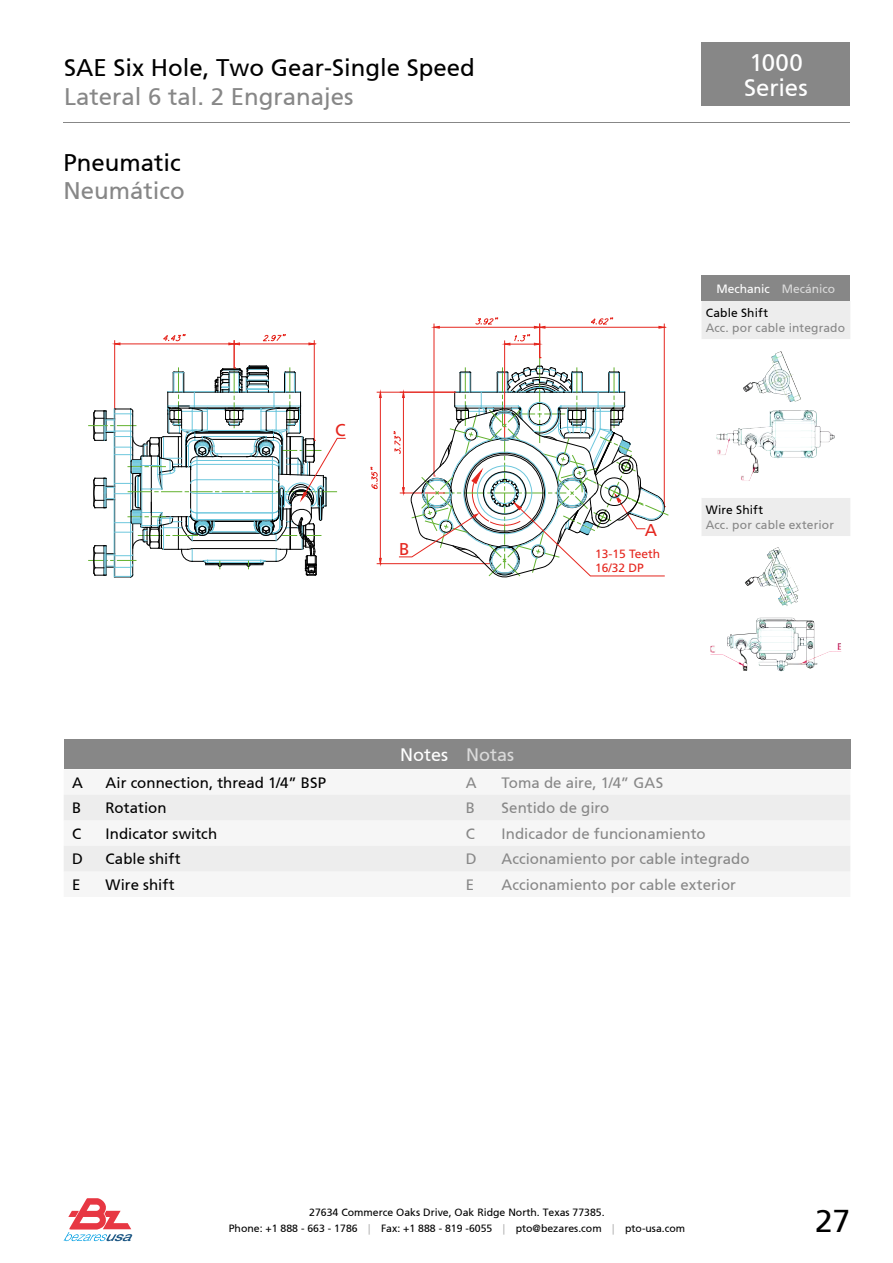
<style>
.page{position:relative;width:893px;height:1263px;background:#fff}
.page>*{position:absolute;margin:0;border:0;box-sizing:border-box;transform-origin:0 0}
.t1{font:31.5px "Frutiger 55 Roman";color:#000}
.t2{font:24px "Frutiger 55 Roman";color:#000}
.t3{font:24px "Frutiger 55 Roman";color:#878787}
.t4{font:24px "Frutiger 55 Roman";color:#fff}
.t5{font:18px "Frutiger 55 Roman";color:#fff}
.t6{font:17.1px "Frutiger";color:#e5261e}
.t7{font:15px "Frutiger 55 Roman";color:#878787}
.t8{font:15px "Frutiger 55 Roman";color:#000}
.t9{font:12px "Frutiger 55 Roman";letter-spacing:.01em;color:#878787}
.t10{font:12px/24.8px "Frutiger 55 Roman";letter-spacing:.005em;color:#000}
.t11{font:12px/14.4px "Frutiger";color:#e5261e}
.t12{font:10.5px/16.5px "Frutiger 55 Roman";color:#000;text-align:center}
.s1{color:#dadada}
.s2{color:#fff}
.s3{color:#b2b2b2}
</style>
<div class="page">
<svg style="left:64px;top:1198px;width:69px;height:43px"></svg>
<div style="left:701px;top:42px;width:149px;height:64px;background:#878787"></div>
<hr style="left:64px;top:122px;width:786px;height:1px;background:#878787">
<hr style="left:377px;top:392px;width:75px;height:1px;background:#e5261e">
<hr style="left:377px;top:563px;width:113px;height:1px;background:#e5261e">
<hr style="left:380px;top:398px;width:1px;height:160px;background:#e5261e">
<svg style="left:379px;top:389px;width:3px;height:9px"></svg>
<svg style="left:370px;top:466px;width:8px;height:24px"></svg>
<svg style="left:379px;top:558px;width:3px;height:9px"></svg>
<svg style="left:89px;top:334px;width:257px;height:244px"></svg>
<svg style="left:393px;top:317px;width:276px;height:261px"></svg>
<div style="left:64px;top:739px;width:786px;height:30px;background:#878787"></div>
<div style="left:64px;top:794px;width:786px;height:78px;background:#f3f3f3"></div>
<svg style="left:64px;top:795px;width:786px;height:76px;fill:#ededed"></svg>
<div style="left:701px;top:276px;width:149px;height:25px;background:#878787"></div>
<svg style="left:744px;top:582px;width:98px;height:90px"></svg>
<svg style="left:702px;top:301px;width:148px;height:235px"></svg>
<svg style="left:730px;top:633px;width:21px;height:3px"></svg>
<img style="left:751px;top:427px;width:21px;height:49px">
<img style="left:716px;top:428px;width:35px;height:53px">
<img style="left:801px;top:410px;width:33px;height:48px">
<img style="left:745px;top:547px;width:54px;height:39px">
<img style="left:751px;top:632px;width:26px;height:38px">
<img style="left:710px;top:636px;width:41px;height:35px">
<h2 class="t2" style="left:64px;top:58px;width:412px">SAE Six Hole, Two Gear-Single Speed</h2>
<h2 class="t4" style="left:749px;top:53px;width:55px">1000</h2>
<h2 class="t3" style="left:64px;top:87px;width:291px">Lateral 6 tal. 2 Engranajes</h2>
<h2 class="t4" style="left:744px;top:78px;width:65px">Series</h2>
<h2 class="t2" style="left:64px;top:153px;width:119px">Pneumatic</h2>
<h2 class="t3" style="left:64px;top:181px;width:123px">Neumático</h2>
<p class="t6" style="left:335px;top:423px;width:12px">C</p>
<p class="t6" style="left:399px;top:542px;width:12px">B</p>
<p class="t5" style="left:400px;top:748px;width:116px">Notes <span class="s1">Notas</span></p>
<p class="t10" style="left:706px;top:277px;width:131px;text-indent:11px"><span class="s2">Mechanic</span> <span class="s1">Mecánico<br></span>Cable Shift</p>
<p class="t9" style="left:706px;top:323px;width:141px">Acc. por cable integrado</p>
<p class="t6" style="left:645px;top:523px;width:14px">A</p>
<p class="t11" style="left:595px;top:547px;width:67px">13-15 Teeth<br>16/32 DP</p>
<p class="t10" style="left:706px;top:499px;width:59px">Wire Shift</p>
<p class="t9" style="left:706px;top:520px;width:130px">Acc. por cable exterior</p>
<p class="t8" style="left:72px;top:777px;width:12px">A</p>
<p class="t8" style="left:106px;top:777px;width:222px">Air connection, thread 1/4” BSP</p>
<p class="t7" style="left:466px;top:777px;width:12px">A</p>
<p class="t7" style="left:502px;top:777px;width:163px">Toma de aire, 1/4” GAS</p>
<p class="t8" style="left:72px;top:802px;width:11px">B</p>
<p class="t8" style="left:106px;top:802px;width:63px">Rotation</p>
<p class="t7" style="left:466px;top:802px;width:11px">B</p>
<p class="t7" style="left:502px;top:802px;width:109px">Sentido de giro</p>
<p class="t8" style="left:72px;top:828px;width:11px">C</p>
<p class="t8" style="left:106px;top:828px;width:113px">Indicator switch</p>
<p class="t7" style="left:466px;top:828px;width:11px">C</p>
<p class="t7" style="left:502px;top:828px;width:206px">Indicador de funcionamiento</p>
<p class="t8" style="left:72px;top:853px;width:12px">D</p>
<p class="t8" style="left:106px;top:853px;width:77px">Cable shift</p>
<p class="t7" style="left:466px;top:853px;width:12px">D</p>
<p class="t7" style="left:502px;top:853px;width:250px">Accionamiento por cable integrado</p>
<p class="t8" style="left:72px;top:879px;width:10px">E</p>
<p class="t8" style="left:106px;top:879px;width:71px">Wire shift</p>
<p class="t7" style="left:466px;top:879px;width:10px">E</p>
<p class="t7" style="left:502px;top:879px;width:236px">Accionamiento por cable exterior</p>
<p class="t12" style="left:229px;top:1205px;width:458px">27634 Commerce Oaks Drive, Oak Ridge North. Texas 77385.<br>Phone: +1 888 - 663 - 1786 <span class="s3">|</span> Fax: +1 888 - 819 -6055 <span class="s3">|</span> pto@bezares.com <span class="s3">|</span> pto-usa.com</p>
<h1 class="t1" style="left:815px;top:1208px;width:37px">27</h1>
</div>
